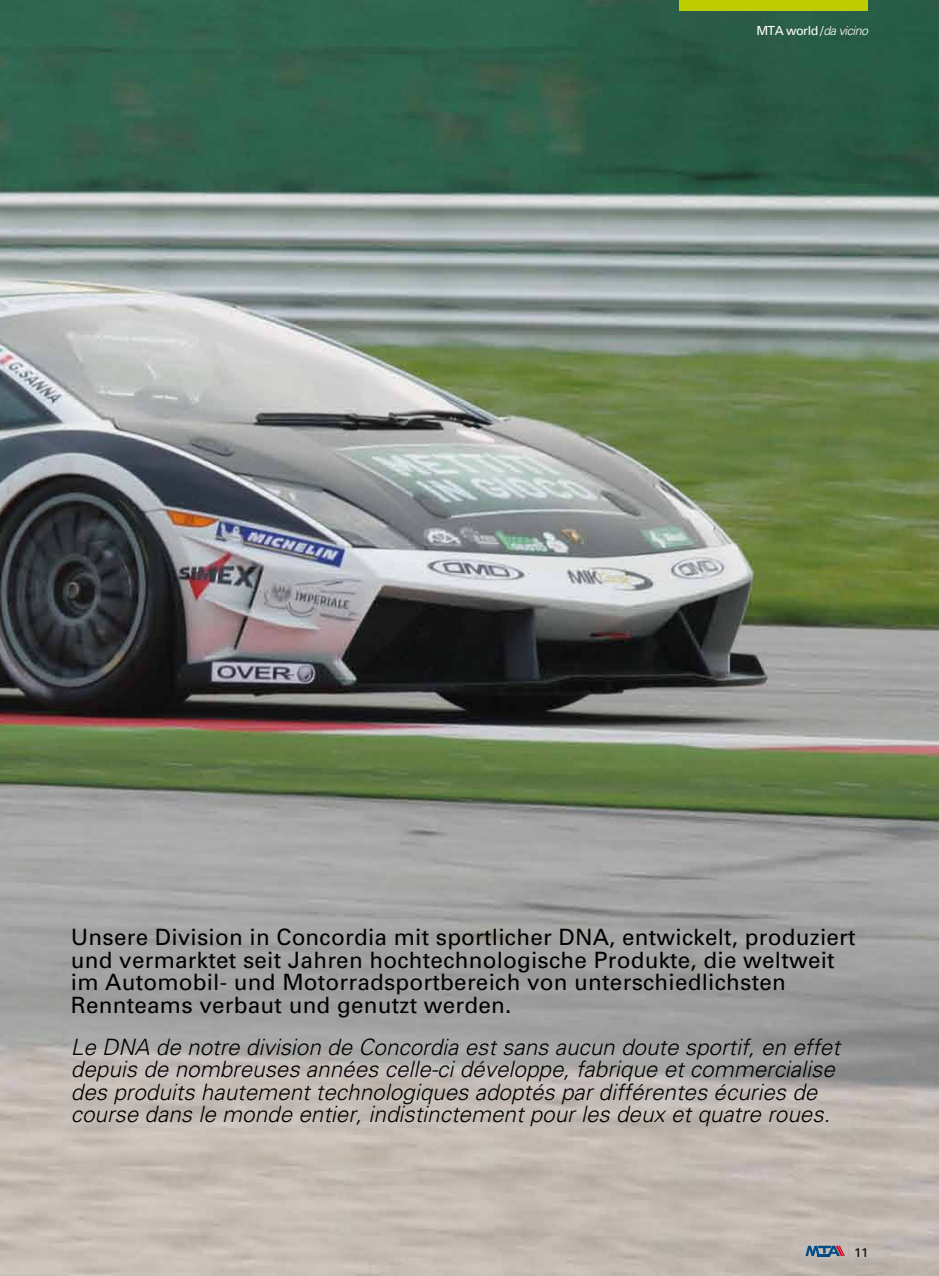
<style>
.page{position:relative;width:939px;height:1276px;background:#fff}
.page>*{position:absolute;margin:0;border:0;box-sizing:border-box;transform-origin:0 0}
.t1{font:italic 300 22.5px/22.5px "Univers";color:#000}
.t2{font:22.5px/22.5px "Univers";letter-spacing:.01em;color:#000}
.t3{font:12.5px "Univers";letter-spacing:-.04em;color:#fff}
.t4{font:12.5px "Univers";color:#000}
.s1{font-weight:300;font-style:italic}
</style>
<div class="page">
<img style="left:0;top:0;width:939px;height:1276px">
<div style="left:679px;top:0;width:189px;height:11px;background:#bdcd00"></div>
<svg style="left:805px;top:1243px;width:45px;height:15px"></svg>
<p class="t3" style="left:756px;top:23px;width:113px">MTA world /<span class="s1">da vicino</span></p>
<p class="t2" style="left:71px;top:925px;width:786px">Unsere Division in Concordia mit sportlicher DNA, entwickelt, produziert und vermarktet seit Jahren hochtechnologische Produkte, die weltweit im Automobil- und Motorradsportbereich von unterschiedlichsten Rennteams verbaut und genutzt werden.</p>
<p class="t1" style="left:71px;top:1034px;width:771px">Le DNA de notre division de Concordia est sans aucun doute sportif, en effet depuis de nombreuses années celle-ci développe, fabrique et commercialise des produits hautement technologiques adoptés par différentes écuries de course dans le monde entier, indistinctement pour les deux et quatre roues.</p>
<p class="t4" style="left:854px;top:1244px;width:15px">11</p>
</div>
